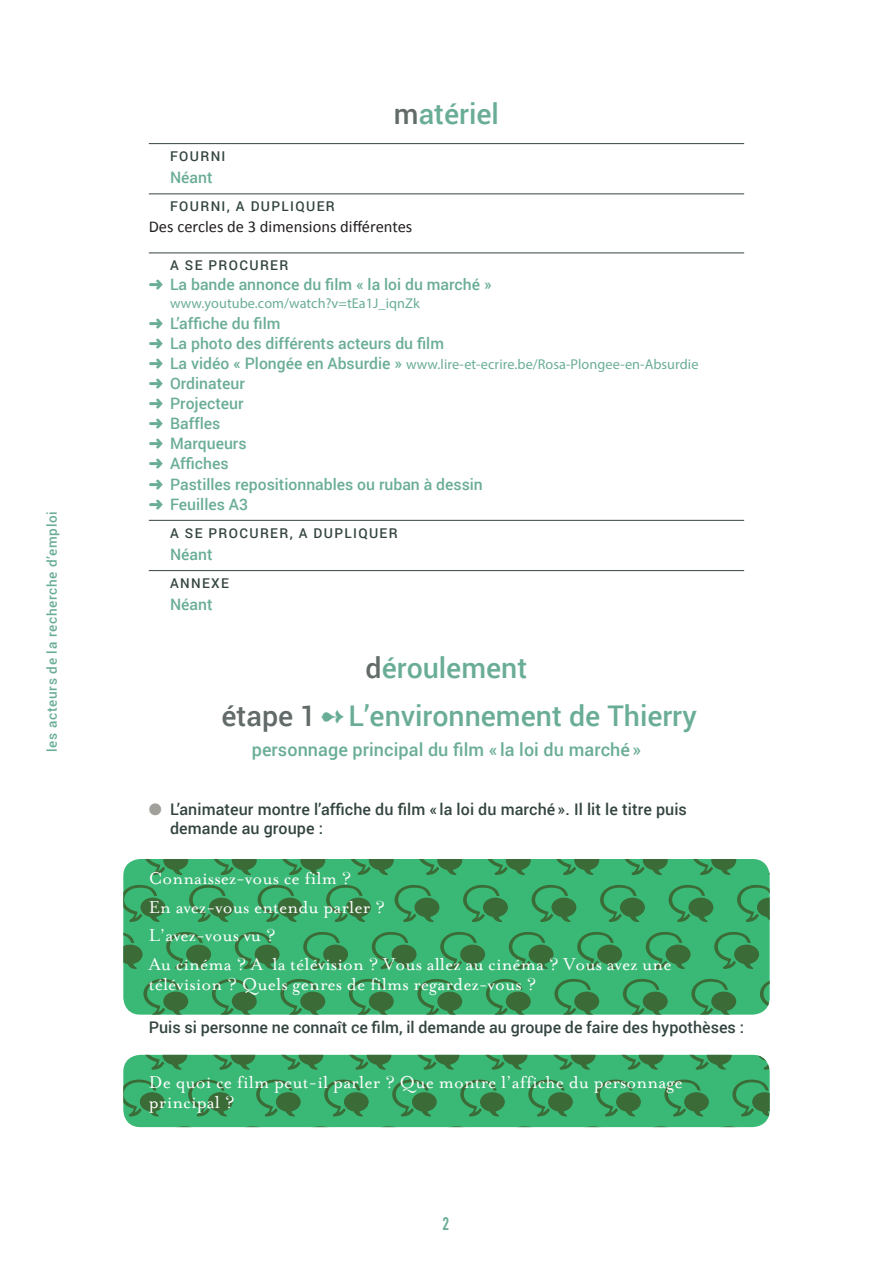
<style>
.page{position:relative;width:893px;height:1263px;background:#fff}
.page>*{position:absolute;margin:0;border:0;box-sizing:border-box;transform-origin:0 0}
.t1{font:500 28.5px/47.8px "Roboto";color:#6aad97}
.t2{font:19.5px/28.8px "Mrs Eaves Roman";letter-spacing:.005em;color:#fff}
.t3{font:500 18px "Roboto";letter-spacing:.005em;color:#6aad97}
.t4{font:700 18px "DIN Condensed";color:#6aad97}
.t5{font:16.5px "Calibri";color:#231f20}
.t6{font:500 16.05px/18.8px "Roboto";letter-spacing:.005em;color:#344541}
.t7{font:500 15.75px/20.1px "Roboto";color:#6aad97}
.t8{font:14.25px "Myriad Pro";letter-spacing:.005em;color:#6aad97}
.t9{font:500 13.5px "Roboto";letter-spacing:.1em;color:#344541}
.t10{font:500 13.5px "Roboto";letter-spacing:.05em;color:#6aad97}
.s1{color:#626b69}
.s2{font-family:"Roboto";font-weight:500;font-size:15.75px}
.s3{color:#a1a09b}
</style>
<div class="page">
<svg style="left:123px;top:859px;width:647px;height:156px;background:#3ba768"></svg>
<svg style="left:123px;top:1055px;width:647px;height:72px;background:#3ba969"></svg>
<hr style="left:149px;top:143px;width:595px;height:1px;background:#344541">
<hr style="left:149px;top:193px;width:595px;height:1px;background:#344541">
<hr style="left:149px;top:253px;width:595px;height:1px;background:#344541">
<hr style="left:149px;top:520px;width:595px;height:1px;background:#344541">
<hr style="left:149px;top:570px;width:595px;height:1px;background:#344541">
<p class="t10" style="left:42px;top:752px;width:242px;rotate:-90deg">les acteurs de la recherche d’emploi</p>
<h1 class="t1" style="left:394px;top:89px;width:106px"><span class="s1">m</span>atériel</h1>
<p class="t9" style="left:170px;top:147px;width:57px">FOURNI</p>
<p class="t7" style="left:170px;top:167px;width:44px">Néant</p>
<p class="t9" style="left:170px;top:197px;width:166px">FOURNI, A DUPLIQUER</p>
<p class="t5" style="left:149px;top:216px;width:265px">Des cercles de 3 dimensions différentes</p>
<p class="t9" style="left:170px;top:256px;width:120px">A SE PROCURER</p>
<p class="t7" style="left:149px;top:274px;width:344px">➜ La bande annonce du film « la loi du marché »</p>
<p class="t8" style="left:170px;top:295px;width:251px">www.youtube.com/watch?v=tEa1J_iqnZk</p>
<p class="t7" style="left:149px;top:312px;width:297px">➜ L’affiche du film<br>➜ La photo des différents acteurs du film</p>
<p class="t8" style="left:149px;top:355px;width:551px">➜ <span class="s2">La vidéo « Plongée en Absurdie »</span> www.lire-et-ecrire.be/Rosa-Plongee-en-Absurdie</p>
<p class="t7" style="left:149px;top:373px;width:336px">➜ Ordinateur<br>➜ Projecteur<br>➜ Baffles<br>➜ Marqueurs<br>➜ Affiches<br>➜ Pastilles repositionnables ou ruban à dessin ➜ Feuilles A3</p>
<p class="t9" style="left:170px;top:523px;width:229px">A SE PROCURER, A DUPLIQUER</p>
<p class="t7" style="left:170px;top:544px;width:44px">Néant</p>
<p class="t9" style="left:170px;top:574px;width:60px">ANNEXE</p>
<p class="t7" style="left:170px;top:594px;width:44px">Néant</p>
<h1 class="t1" style="left:222px;top:642px;width:477px;text-indent:144px"><span class="s1">d</span>éroulement<br><span class="s1">étape 1</span>➻L’environnement de Thierry</h1>
<p class="t3" style="left:252px;top:736px;width:391px">personnage principal du film « la loi du marché »</p>
<p class="t6" style="left:170px;top:799px;width:518px;text-indent:-21px"><span class="s3">●</span> L’animateur montre l’affiche du film « la loi du marché ». Il lit le titre puis demande au groupe :</p>
<p class="t2" style="left:149px;top:864px;width:524px">Connaissez-vous ce film ?<br>En avez-vous entendu parler ?<br>L’avez-vous vu ?<br>Au cinéma ? A la télévision ? Vous allez au cinéma ? Vous avez une</p>
<p class="t2" style="left:149px;top:970px;width:389px">télévision ? Quels genres de films regardez-vous ?</p>
<p class="t6" style="left:149px;top:1018px;width:597px">Puis si personne ne connaît ce film, il demande au groupe de faire des hypothèses :</p>
<p class="t2" style="left:149px;top:1072px;width:536px;line-height:20.2px">De quoi ce film peut-il parler ? Que montre l’affiche du personnage principal ?</p>
<p class="t4" style="left:442px;top:1212px;width:8px">2</p>
</div>
